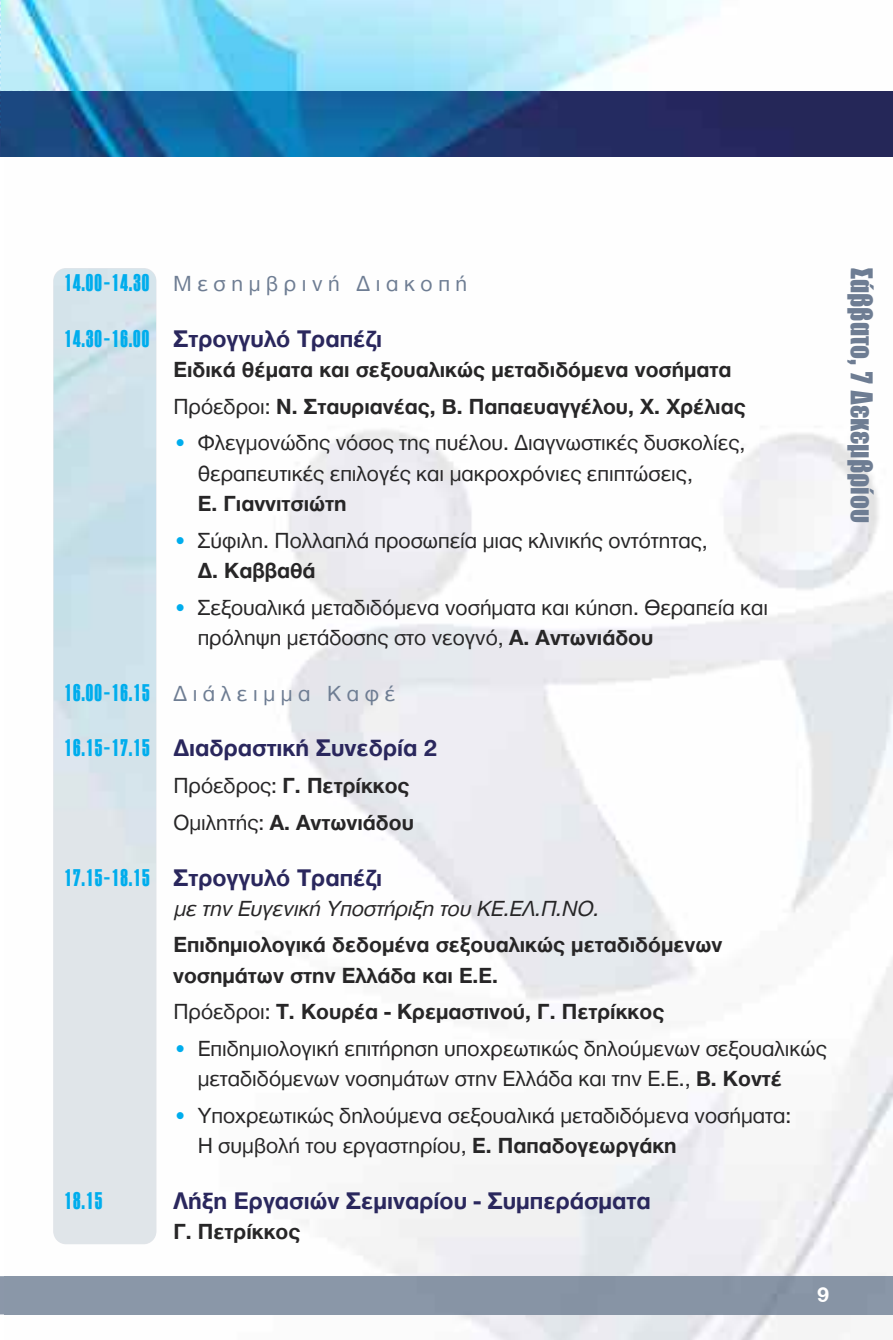
<style>
.page{position:relative;width:893px;height:1340px;background:#fff}
.page>*{position:absolute;margin:0;border:0;box-sizing:border-box;transform-origin:0 0}
.t1{font:900 29.25px "PF Fusion Sans";color:#6e7d93}
.t2{font:700 24.75px "Helvetica Neue Greek";color:#2a275d}
.t3{font:22.5px/30.2px "Helvetica Neue Greek";color:#272627}
.t4{font:700 22.5px/36.7px "Helvetica Neue Greek";color:#272627}
.t5{font:22.5px "Helvetica Neue Greek";letter-spacing:.25em;color:#6e7d93}
.t6{font:italic 22.5px "Helvetica Neue Greek";color:#272627}
.t7{font:500 22.5px "PF Fusion Sans";color:#00aded}
.t8{font:700 22.5px "Helvetica Neue Greek";color:#fff}
.s1{font-family:"PF Fusion Sans";font-weight:500;color:#00aded}
.s2{font-family:"PF Fusion Sans";font-weight:500;font-size:22.5px;color:#00aded}
.s3{font-weight:400}
.s4{color:#00aded}
.s5{font-weight:700}
</style>
<div class="page">
<img style="left:4px;top:156px;width:889px;height:1183px">
<div style="left:0;top:1276px;width:893px;height:38px;background:#8a97a8"></div>
<img style="left:1px;top:0;width:892px;height:156px">
<img style="left:0;top:0;width:1px;height:91px">
<img style="left:0;top:91px;width:1px;height:65px">
<img style="left:54px;top:269px;width:102px;height:974px">
<p class="t5" style="left:64px;top:273px;width:405px"><span class="s1">14.00-14.30</span> Μεσημβρινή Διακοπή</p>
<p class="t2" style="left:64px;top:327px;width:320px"><span class="s2">14.30-16.00</span> Στρογγυλό Τραπέζι</p>
<p class="t4" style="left:173px;top:352px;width:574px">Ειδικά θέματα και σεξουαλικώς μεταδιδόμενα νοσήματα<br><span class="s3">Πρόεδροι:</span> Ν. Σταυριανέας, Β. Παπαευαγγέλου, Χ. Χρέλιας</p>
<p class="t3" style="left:198px;top:429px;width:549px;text-indent:-24px"><span class="s4">•</span> Φλεγμονώδης νόσος της πυέλου. Διαγνωστικές δυσκολίες, θεραπευτικές επιλογές και μακροχρόνιες επιπτώσεις,</p>
<p class="t4" style="left:198px;top:486px;width:150px">Ε. Γιαννιτσιώτη</p>
<p class="t3" style="left:198px;top:526px;width:511px;text-indent:-24px"><span class="s4">•</span> Σύφιλη. Πολλαπλά προσωπεία μιας κλινικής οντότητας,<br><span class="s5">Δ. Καββαθά</span></p>
<p class="t3" style="left:198px;top:593px;width:572px;text-indent:-24px"><span class="s4">•</span> Σεξουαλικά μεταδιδόμενα νοσήματα και κύηση. Θεραπεία και πρόληψη μετάδοσης στο νεογνό, <span class="s5">Α. Αντωνιάδου</span></p>
<p class="t5" style="left:64px;top:683px;width:333px"><span class="s1">16.00-16.15</span> Διάλειμμα Καφέ</p>
<p class="t2" style="left:64px;top:737px;width:375px"><span class="s2">16.15-17.15</span> Διαδραστική Συνεδρία 2</p>
<p class="t4" style="left:173px;top:768px;width:242px"><span class="s3">Πρόεδρος:</span> Γ. Πετρίκκος<br><span class="s3">Ομιλητής:</span> Α. Αντωνιάδου</p>
<p class="t2" style="left:64px;top:866px;width:320px"><span class="s2">17.15-18.15</span> Στρογγυλό Τραπέζι</p>
<p class="t6" style="left:173px;top:898px;width:430px">με την Ευγενική Υποστήριξη του ΚΕ.ΕΛ.Π.ΝΟ.</p>
<p class="t4" style="left:173px;top:931px;width:551px;line-height:30.2px">Επιδημιολογικά δεδομένα σεξουαλικώς μεταδιδόμενων νοσημάτων στην Ελλάδα και Ε.Ε.</p>
<p class="t4" style="left:173px;top:994px;width:492px"><span class="s3">Πρόεδροι:</span> Τ. Κουρέα - Κρεμαστινού, Γ. Πετρίκκος</p>
<p class="t3" style="left:198px;top:1034px;width:631px;text-indent:-24px"><span class="s4">•</span> Επιδημιολογική επιτήρηση υποχρεωτικώς δηλούμενων σεξουαλικώς μεταδιδόμενων νοσημάτων στην Ελλάδα και την Ε.Ε., <span class="s5">Β. Κοντέ</span></p>
<p class="t3" style="left:198px;top:1101px;width:595px;text-indent:-24px"><span class="s4">•</span> Υποχρεωτικώς δηλούμενα σεξουαλικά μεταδιδόμενα νοσήματα:<br>H συμβολή του εργαστηρίου, <span class="s5">E. Παπαδογεωργάκη</span></p>
<p class="t7" style="left:64px;top:1187px;width:40px">18.15</p>
<p class="t2" style="left:173px;top:1189px;width:479px">Λήξη Εργασιών Σεμιναρίου - Συμπεράσματα</p>
<p class="t4" style="left:173px;top:1214px;width:129px">Γ. Πετρίκκος</p>
<p class="t8" style="left:817px;top:1283px;width:13px">9</p>
<h1 class="t1" style="left:880px;top:268px;width:256px;rotate:90deg">Σάββατο, 7 Δεκεμβρίου</h1>
</div>
